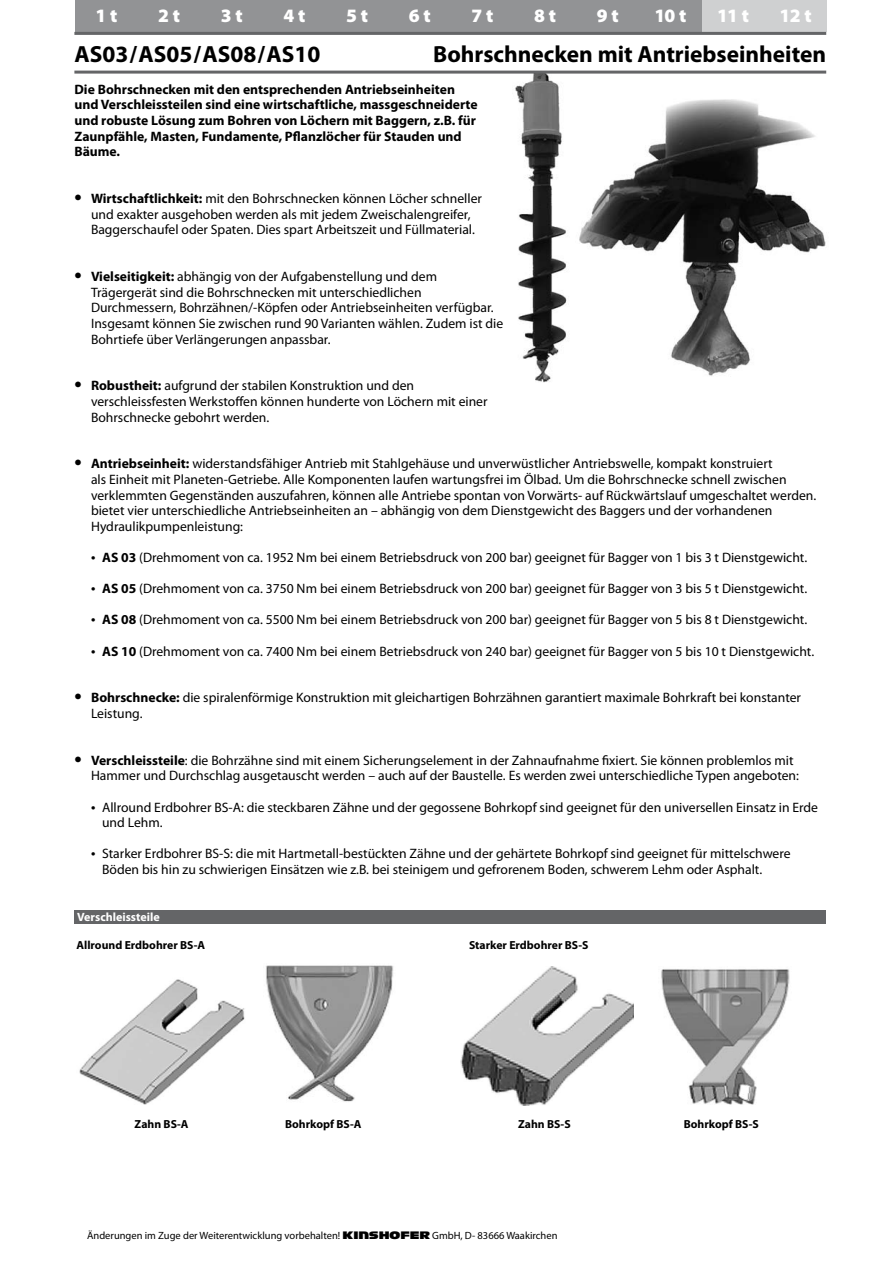
<style>
.page{position:relative;width:893px;height:1263px;background:#fff}
.page>*{position:absolute;margin:0;border:0;box-sizing:border-box;transform-origin:0 0}
.t1{font:700 23.4px "Myriad Pro";color:#000}
.t2{font:900 19.05px "Myriad Pro";color:#fff}
.t3{font:13.65px/15.6px "Myriad Pro";color:#000}
.t4{font:700 13.65px/15.6px "Myriad Pro";color:#000}
.t5{font:700 12px "Myriad Pro";color:#fff}
.t6{font:700 11.7px "Myriad Pro";color:#000}
.t7{font:10.5px "Myriad Pro";color:#000}
.s1{font-weight:700}
.s2{font-family:"Antique Olive Kinshofer"}
</style>
<div class="page">
<img style="left:515px;top:71px;width:312px;height:312px">
<div style="left:75px;top:0;width:63px;height:32px;background:#929395"></div>
<div style="left:138px;top:0;width:63px;height:32px;background:#929395"></div>
<div style="left:201px;top:0;width:62px;height:32px;background:#929395"></div>
<div style="left:263px;top:0;width:63px;height:32px;background:#929395"></div>
<div style="left:326px;top:0;width:62px;height:32px;background:#929395"></div>
<div style="left:388px;top:0;width:63px;height:32px;background:#929395"></div>
<div style="left:451px;top:0;width:63px;height:32px;background:#929395"></div>
<div style="left:514px;top:0;width:62px;height:32px;background:#929395"></div>
<div style="left:576px;top:0;width:63px;height:32px;background:#929395"></div>
<div style="left:639px;top:0;width:63px;height:32px;background:#929395"></div>
<div style="left:702px;top:0;width:62px;height:32px;background:#cfd0d1"></div>
<div style="left:764px;top:0;width:63px;height:32px;background:#cfd0d1"></div>
<hr style="left:74px;top:71px;width:752px;height:3px;background:#646567">
<div style="left:74px;top:910px;width:752px;height:14px;background:#646567"></div>
<img style="left:79px;top:979px;width:166px;height:126px">
<img style="left:266px;top:965px;width:128px;height:137px">
<img style="left:461px;top:966px;width:172px;height:139px">
<img style="left:661px;top:969px;width:129px;height:136px">
<hr style="left:74px;top:32px;width:752px;height:3px;background:#646567">
<h2 class="t2" style="left:96px;top:3px;width:23px">1 t</h2>
<h2 class="t2" style="left:158px;top:3px;width:23px">2 t</h2>
<h2 class="t2" style="left:221px;top:3px;width:23px">3 t</h2>
<h2 class="t2" style="left:284px;top:3px;width:23px">4 t</h2>
<h2 class="t2" style="left:346px;top:3px;width:23px">5 t</h2>
<h2 class="t2" style="left:409px;top:3px;width:23px">6 t</h2>
<h2 class="t2" style="left:471px;top:3px;width:23px">7 t</h2>
<h2 class="t2" style="left:534px;top:3px;width:23px">8 t</h2>
<h2 class="t2" style="left:597px;top:3px;width:23px">9 t</h2>
<h2 class="t2" style="left:654px;top:3px;width:33px">10 t</h2>
<h2 class="t2" style="left:717px;top:3px;width:33px">11 t</h2>
<h2 class="t2" style="left:780px;top:3px;width:34px">12 t</h2>
<h1 class="t1" style="left:433px;top:39px;width:395px">Bohrschnecken mit Antriebseinheiten</h1>
<p class="t4" style="left:74px;top:81px;width:405px">Die Bohrschnecken mit den entsprechenden Antriebseinheiten und Verschleissteilen sind eine wirtschaftliche, massgeschneiderte und robuste Lösung zum Bohren von Löchern mit Baggern, z.B. für Zaunpfähle, Masten, Fundamente, Pflanzlöcher für Stauden und Bäume.</p>
<p class="t3" style="left:91px;top:190px;width:392px;text-indent:-17px">● <span class="s1">Wirtschaftlichkeit:</span> mit den Bohrschnecken können Löcher schneller und exakter ausgehoben werden als mit jedem Zweischalengreifer,<br>Baggerschaufel oder Spaten. Dies spart Arbeitszeit und Füllmaterial.</p>
<p class="t3" style="left:91px;top:268px;width:414px;text-indent:-17px">● <span class="s1">Vielseitigkeit:</span> abhängig von der Aufgabenstellung und dem Trägergerät sind die Bohrschnecken mit unterschiedlichen Durchmessern, Bohrzähnen/-Köpfen oder Antriebseinheiten verfügbar.<br>Insgesamt können Sie zwischen rund 90 Varianten wählen. Zudem ist die Bohrtiefe über Verlängerungen anpassbar.</p>
<p class="t3" style="left:91px;top:378px;width:398px;text-indent:-17px">● <span class="s1">Robustheit:</span> aufgrund der stabilen Konstruktion und den verschleissfesten Werkstoffen können hunderte von Löchern mit einer<br>Bohrschnecke gebohrt werden.</p>
<p class="t3" style="left:91px;top:456px;width:727px;text-indent:-17px">● <span class="s1">Antriebseinheit:</span> widerstandsfähiger Antrieb mit Stahlgehäuse und unverwüstlicher Antriebswelle, kompakt konstruiert<br>als Einheit mit Planeten-Getriebe. Alle Komponenten laufen wartungsfrei im Ölbad. Um die Bohrschnecke schnell zwischen verklemmten Gegenständen auszufahren, können alle Antriebe spontan von Vorwärts- auf Rückwärtslauf umgeschaltet werden. bietet vier unterschiedliche Antriebseinheiten an – abhängig von dem Dienstgewicht des Baggers und der vorhandenen Hydraulikpumpenleistung:</p>
<p class="t3" style="left:91px;top:549px;width:718px">● <span class="s1">AS 03</span> (Drehmoment von ca. 1952 Nm bei einem Betriebsdruck von 200 bar) geeignet für Bagger von 1 bis 3 t Dienstgewicht.</p>
<p class="t3" style="left:91px;top:580px;width:718px">● <span class="s1">AS 05</span> (Drehmoment von ca. 3750 Nm bei einem Betriebsdruck von 200 bar) geeignet für Bagger von 3 bis 5 t Dienstgewicht.</p>
<p class="t3" style="left:91px;top:612px;width:718px">● <span class="s1">AS 08</span> (Drehmoment von ca. 5500 Nm bei einem Betriebsdruck von 200 bar) geeignet für Bagger von 5 bis 8 t Dienstgewicht.</p>
<p class="t3" style="left:91px;top:643px;width:725px">● <span class="s1">AS 10</span> (Drehmoment von ca. 7400 Nm bei einem Betriebsdruck von 240 bar) geeignet für Bagger von 5 bis 10 t Dienstgewicht.</p>
<p class="t3" style="left:91px;top:690px;width:712px;text-indent:-17px">● <span class="s1">Bohrschnecke:</span> die spiralenförmige Konstruktion mit gleichartigen Bohrzähnen garantiert maximale Bohrkraft bei konstanter<br>Leistung.</p>
<p class="t3" style="left:91px;top:752px;width:709px;text-indent:-17px">● <span class="s1">Verschleissteile</span>: die Bohrzähne sind mit einem Sicherungselement in der Zahnaufnahme fixiert. Sie können problemlos mit<br>Hammer und Durchschlag ausgetauscht werden – auch auf der Baustelle. Es werden zwei unterschiedliche Typen angeboten:</p>
<p class="t3" style="left:102px;top:799px;width:717px;text-indent:-11px">● Allround Erdbohrer BS-A: die steckbaren Zähne und der gegossene Bohrkopf sind geeignet für den universellen Einsatz in Erde und Lehm.</p>
<p class="t3" style="left:102px;top:846px;width:690px;text-indent:-11px">● Starker Erdbohrer BS-S: die mit Hartmetall-bestückten Zähne und der gehärtete Bohrkopf sind geeignet für mittelschwere<br>Böden bis hin zu schwierigen Einsätzen wie z.B. bei steinigem und gefrorenem Boden, schwerem Lehm oder Asphalt.</p>
<h1 class="t1" style="left:74px;top:39px;width:248px">AS03/AS05/AS08/AS10</h1>
<p class="t5" style="left:77px;top:909px;width:84px">Verschleissteile</p>
<p class="t6" style="left:77px;top:937px;width:130px">Allround Erdbohrer BS-A</p>
<p class="t6" style="left:469px;top:937px;width:121px">Starker Erdbohrer BS-S</p>
<p class="t6" style="left:135px;top:1117px;width:55px">Zahn BS-A</p>
<p class="t6" style="left:285px;top:1117px;width:78px">Bohrkopf BS-A</p>
<p class="t6" style="left:518px;top:1117px;width:54px">Zahn BS-S</p>
<p class="t6" style="left:684px;top:1117px;width:77px">Bohrkopf BS-S</p>
<p class="t7" style="left:87px;top:1229px;width:472px">Änderungen im Zuge der Weiterentwicklung vorbehalten! <span class="s2">KINSHOFER</span> GmbH, D- 83666 Waakirchen</p>
</div>
